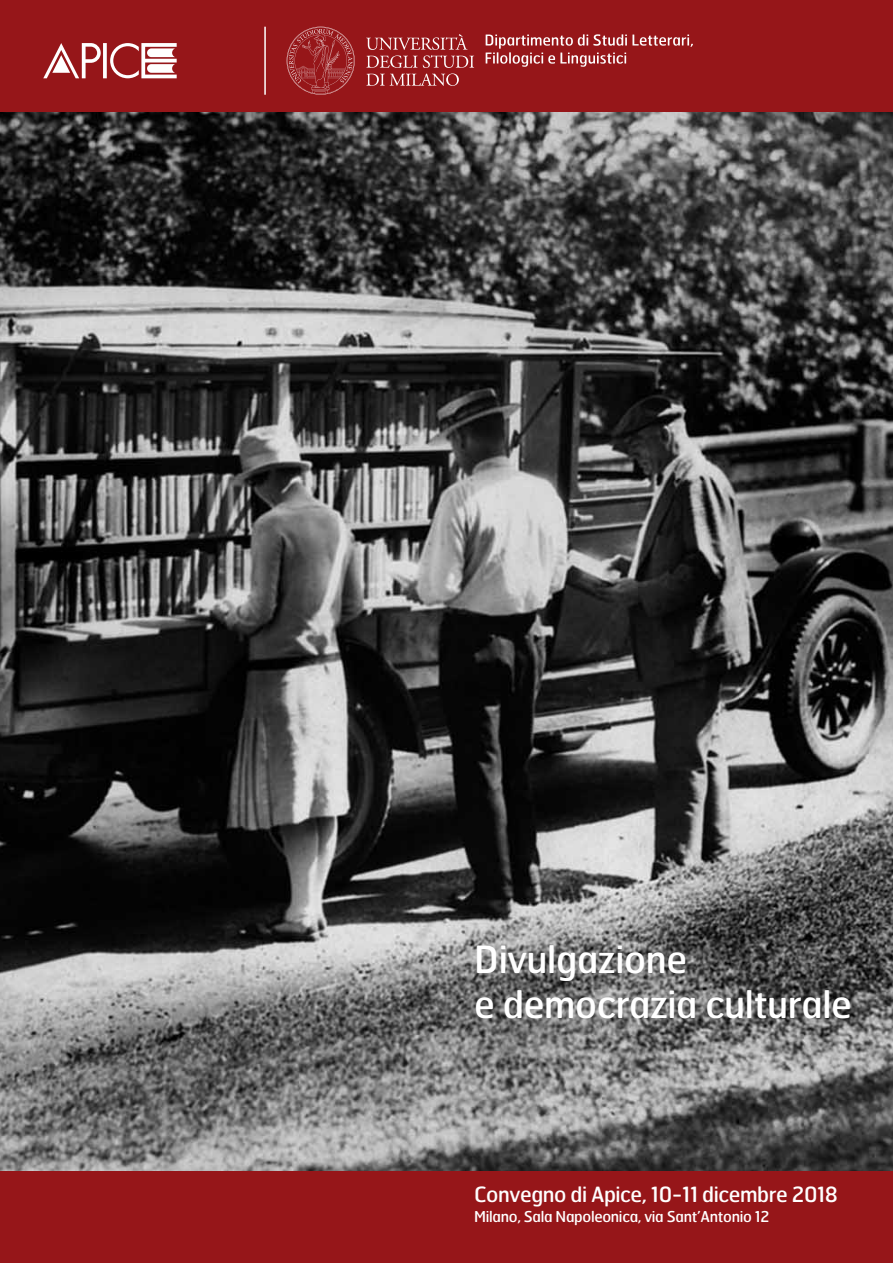
<style>
.page{position:relative;width:893px;height:1263px;background:#fff}
.page>*{position:absolute;margin:0;border:0;box-sizing:border-box;transform-origin:0 0}
.Titoletto{font:37.5px "Hermes";letter-spacing:-.01em;color:#fff}
.Normale{font:21px "Hermes";letter-spacing:-.02em;color:#fff}
.Normale-2{font:15px "Hermes";letter-spacing:-.02em;color:#fff}
</style>
<div class="page">
<img style="left:0;top:111px;width:893px;height:1060px">
<div style="left:0;top:0;width:893px;height:111px;background:#961619"></div>
<div style="left:0;top:1171px;width:893px;height:92px;background:#961619"></div>
<svg style="left:486px;top:34px;width:207px;height:33px"></svg>
<svg style="left:43px;top:43px;width:134px;height:35px"></svg>
<svg style="left:287px;top:27px;width:68px;height:68px"></svg>
<svg style="left:366px;top:34px;width:108px;height:52px"></svg>
<hr style="left:264px;top:27px;width:2px;height:68px;background:#fff">
<p class="Titoletto" style="left:474px;top:935px;width:215px">Divulgazione</p>
<p class="Titoletto" style="left:474px;top:980px;width:379px">e democrazia culturale</p>
<p class="Normale" style="left:474px;top:1181px;width:365px">Convegno di Apice, 10-11 dicembre 2018</p>
<p class="Normale-2" style="left:474px;top:1207px;width:297px">Milano, Sala Napoleonica, via Sant’Antonio 12</p>
</div>
